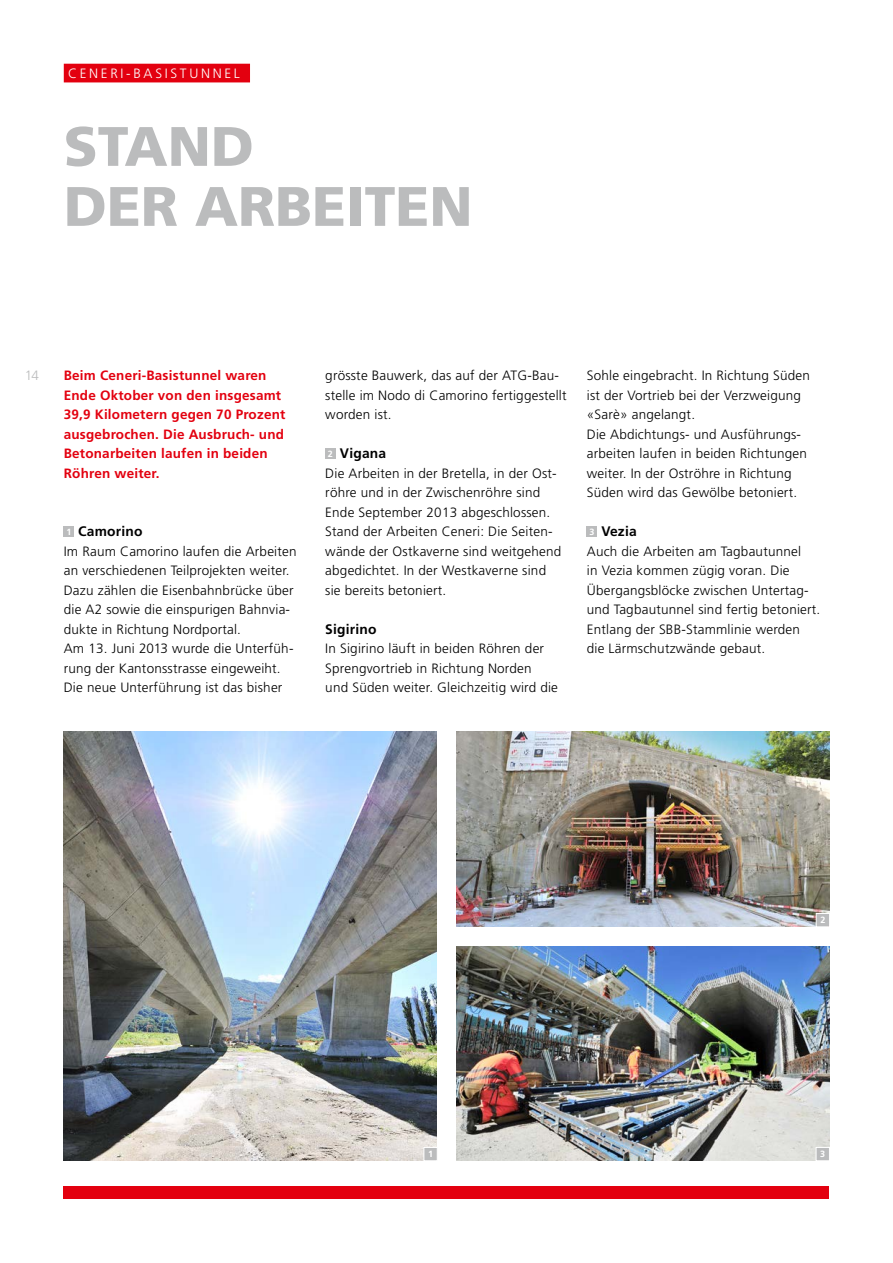
<style>
.page{position:relative;width:893px;height:1263px;background:#fff}
.page>*{position:absolute;margin:0;border:0;box-sizing:border-box;transform-origin:0 0}
.t1{font:900 55.5px/60px "Frutiger";color:#bbbcbd}
.t2{font:700 13.8px "Frutiger";letter-spacing:.015em;color:#000}
.t3{font:300 13.5px/19.5px "Frutiger";letter-spacing:.015em;color:#000}
.t4{font:700 13.5px/19.5px "Frutiger";letter-spacing:.015em;color:#e3000f}
.t5{font:300 13.5px "Frutiger";letter-spacing:.2em;color:#fff}
.t6{font:300 13.5px "Frutiger";color:#bbbcbd}
.t7{font:700 9px "Frutiger";color:#fff}
.s1{font-size:9px;color:#fff}
</style>
<div class="page">
<div style="left:64px;top:1186px;width:765px;height:13px;background:#e3000f"></div>
<div style="left:64px;top:64px;width:186px;height:18px;background:#e3000f"></div>
<img style="left:456px;top:946px;width:373px;height:214px">
<img style="left:456px;top:731px;width:373px;height:195px">
<img style="left:64px;top:731px;width:373px;height:429px">
<svg style="left:423px;top:1147px;width:14px;height:14px"></svg>
<svg style="left:815px;top:1147px;width:14px;height:14px"></svg>
<svg style="left:816px;top:913px;width:13px;height:14px"></svg>
<div style="left:64px;top:526px;width:10px;height:10px;background:#bbbcbd"></div>
<div style="left:325px;top:448px;width:11px;height:10px;background:#bbbcbd"></div>
<div style="left:587px;top:526px;width:10px;height:10px;background:#bbbcbd"></div>
<p class="t5" style="left:68px;top:66px;width:173px">CENERI-BASISTUNNEL</p>
<h1 class="t1" style="left:64px;top:116px;width:410px">STAND<br>DER ARBEITEN</h1>
<p class="t6" style="left:25px;top:368px;width:16px">14</p>
<p class="t4" style="left:64px;top:366px;width:223px">Beim Ceneri-Basistunnel waren<br>Ende Oktober von den insgesamt<br>39,9 Kilometern gegen 70 Prozent ausgebrochen. Die Ausbruch- und<br>Betonarbeiten laufen in beiden<br>Röhren weiter.</p>
<p class="t2" style="left:66px;top:523px;width:78px"><span class="s1">1</span> Camorino</p>
<p class="t3" style="left:64px;top:541px;width:234px">Im Raum Camorino laufen die Arbeiten an verschiedenen Teilprojekten weiter.<br>Dazu zählen die Eisenbahnbrücke über die A2 sowie die einspurigen Bahnvia&shy;dukte in Richtung Nordportal.<br>Am 13. Juni 2013 wurde die Unterfüh&shy;rung der Kantonsstrasse eingeweiht.<br>Die neue Unterführung ist das bisher</p>
<p class="t3" style="left:325px;top:366px;width:243px">grösste Bauwerk, das auf der ATG-Bau&shy;stelle im Nodo di Camorino fertiggestellt worden ist.</p>
<p class="t2" style="left:328px;top:445px;width:60px"><span class="s1">2</span> Vigana</p>
<p class="t3" style="left:325px;top:463px;width:238px">Die Arbeiten in der Bretella, in der Ost&shy;röhre und in der Zwischenröhre sind Ende September 2013 abgeschlossen.<br>Stand der Arbeiten Ceneri: Die Seiten&shy;wände der Ostkaverne sind weitgehend abgedichtet. In der Westkaverne sind sie bereits betoniert.</p>
<p class="t2" style="left:325px;top:621px;width:53px">Sigirino</p>
<p class="t3" style="left:325px;top:639px;width:234px">In Sigirino läuft in beiden Röhren der<br>Sprengvortrieb in Richtung Norden<br>und Süden weiter. Gleichzeitig wird die</p>
<p class="t3" style="left:587px;top:366px;width:225px">Sohle eingebracht. In Richtung Süden ist der Vortrieb bei der Verzweigung «Sarè» angelangt.<br>Die Abdichtungs- und Ausführungs&shy;arbeiten laufen in beiden Richtungen weiter. In der Oströhre in Richtung Süden wird das Gewölbe betoniert.</p>
<p class="t2" style="left:589px;top:523px;width:49px"><span class="s1">3</span> Vezia</p>
<p class="t3" style="left:587px;top:541px;width:235px">Auch die Arbeiten am Tagbautunnel<br>in Vezia kommen zügig voran. Die Übergangsblöcke zwischen Untertag&shy;und Tagbautunnel sind fertig betoniert.<br>Entlang der SBB-Stammlinie werden die Lärmschutzwände gebaut.</p>
<p class="t7" style="left:820px;top:915px;width:7px">2</p>
<p class="t7" style="left:428px;top:1149px;width:7px">1</p>
<p class="t7" style="left:820px;top:1149px;width:7px">31</p>
</div>
